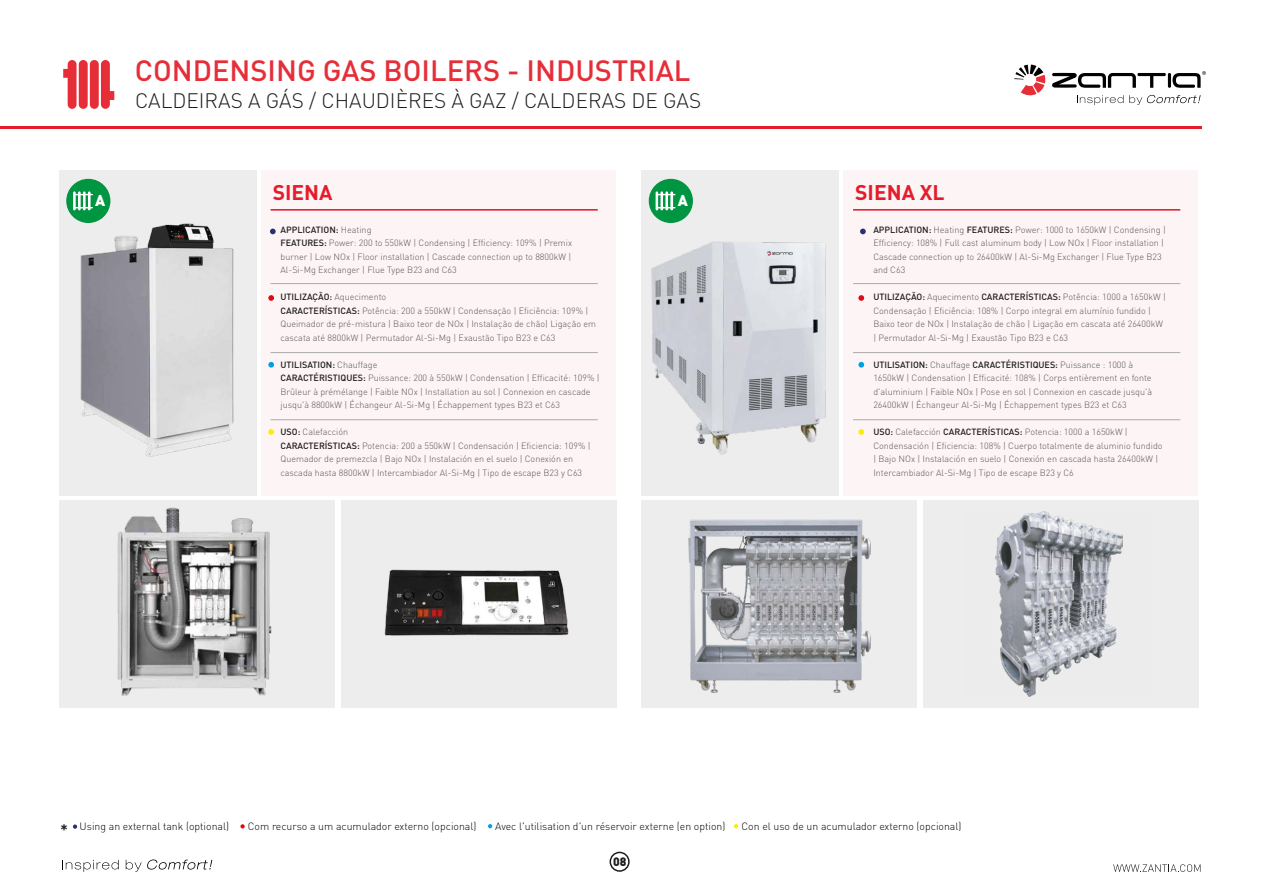
<style>
.page{position:relative;width:1263px;height:893px;background:#fff}
.page>*{position:absolute;margin:0;border:0;box-sizing:border-box;transform-origin:0 0}
.t1{font:500 28.95px "DIN";color:#e62e39}
.t2{font:700 21px "DIN";color:#e51c2b}
.t3{font:300 20.7px "DIN";color:#1d1d1b}
.t4{font:500 16.5px "DIN";color:#1d1d1b}
.t5{font:900 15.6px "DIN";color:#fff}
.t6{font:900 12px "DIN";color:#1d1d1b}
.t7{font:300 10.5px "DIN";color:#000}
.t8{font:300 9px/13.5px "DIN";color:#575756}
.s1{font-weight:500;color:#1d1d1b}
</style>
<div class="page">
<div style="left:59px;top:500px;width:275px;height:208px;background:#ededed"></div>
<div style="left:341px;top:500px;width:275px;height:208px;background:#ededed"></div>
<div style="left:641px;top:500px;width:276px;height:208px;background:#ededed"></div>
<div style="left:923px;top:500px;width:276px;height:208px;background:#ededed"></div>
<div style="left:59px;top:170px;width:198px;height:326px;background:#ededed"></div>
<div style="left:261px;top:170px;width:355px;height:326px;background:#fdf4f5"></div>
<div style="left:641px;top:170px;width:198px;height:326px;background:#ededed"></div>
<div style="left:844px;top:170px;width:354px;height:326px;background:#fdf4f5"></div>
<svg style="left:73px;top:824px;width:4px;height:5px"></svg>
<svg style="left:240px;top:824px;width:5px;height:4px"></svg>
<svg style="left:488px;top:824px;width:4px;height:4px"></svg>
<svg style="left:734px;top:824px;width:4px;height:4px"></svg>
<hr style="left:0;top:126px;width:1201px;height:3px;background:#e51c2b">
<svg style="left:62px;top:860px;width:57px;height:12px"></svg>
<svg style="left:126px;top:859px;width:86px;height:13px"></svg>
<svg style="left:1113px;top:864px;width:87px;height:8px"></svg>
<div style="left:609px;top:852px;width:21px;height:20px;border:2px solid #1d1d1b;border-radius:50%"></div>
<svg style="left:1172px;top:71px;width:34px;height:17px"></svg>
<hr style="left:1168px;top:73px;width:3px;height:15px;background:#000;border-radius:2px">
<hr style="left:1137px;top:73px;width:29px;height:3px;background:#000;border-radius:2px">
<svg style="left:1014px;top:65px;width:31px;height:31px"></svg>
<svg style="left:1052px;top:73px;width:84px;height:15px"></svg>
<svg style="left:1077px;top:95px;width:46px;height:10px"></svg>
<svg style="left:1129px;top:95px;width:71px;height:10px"></svg>
<div style="left:79px;top:60px;width:9px;height:49px;background:#e62e39;border-radius:4px"></div>
<div style="left:90px;top:60px;width:9px;height:49px;background:#e62e39;border-radius:4px"></div>
<div style="left:68px;top:60px;width:9px;height:49px;background:#e62e39;border-radius:4px"></div>
<div style="left:101px;top:60px;width:9px;height:49px;background:#e62e39;border-radius:4px"></div>
<img style="left:117px;top:507px;width:155px;height:189px">
<img style="left:384px;top:569px;width:185px;height:67px">
<img style="left:688px;top:519px;width:183px;height:174px">
<img style="left:995px;top:511px;width:128px;height:186px">
<img style="left:77px;top:220px;width:201px;height:237px">
<hr style="left:271px;top:209px;width:327px;height:2px;background:#e51c2b">
<hr style="left:271px;top:283px;width:327px;height:1px;background:#aaa">
<hr style="left:271px;top:352px;width:327px;height:1px;background:#aaa">
<hr style="left:271px;top:419px;width:327px;height:1px;background:#aaa">
<div style="left:66px;top:179px;width:44px;height:44px;background:#009641;border-radius:50%"></div>
<svg style="left:73px;top:191px;width:20px;height:20px"></svg>
<img style="left:651px;top:238px;width:203px;height:218px">
<svg style="left:860px;top:229px;width:6px;height:5px"></svg>
<svg style="left:858px;top:295px;width:6px;height:6px"></svg>
<svg style="left:858px;top:362px;width:6px;height:6px"></svg>
<svg style="left:858px;top:429px;width:6px;height:6px"></svg>
<hr style="left:853px;top:209px;width:327px;height:2px;background:#e51c2b">
<hr style="left:853px;top:283px;width:327px;height:1px;background:#aaa">
<hr style="left:853px;top:352px;width:327px;height:1px;background:#aaa">
<hr style="left:853px;top:419px;width:327px;height:1px;background:#aaa">
<div style="left:649px;top:179px;width:44px;height:44px;background:#009641;border-radius:50%"></div>
<svg style="left:655px;top:191px;width:21px;height:20px"></svg>
<svg style="left:270px;top:229px;width:6px;height:5px"></svg>
<svg style="left:268px;top:295px;width:6px;height:6px"></svg>
<svg style="left:268px;top:362px;width:6px;height:6px"></svg>
<svg style="left:268px;top:429px;width:6px;height:6px"></svg>
<h3 class="t5" style="left:95px;top:190px;width:12px">A</h3>
<h1 class="t1" style="left:135px;top:52px;width:557px">CONDENSING GAS BOILERS - INDUSTRIAL</h1>
<h3 class="t3" style="left:135px;top:87px;width:568px">CALDEIRAS A GÁS / CHAUDIÈRES À GAZ / CALDERAS DE GAS</h3>
<h2 class="t2" style="left:273px;top:179px;width:61px">SIENA</h2>
<h2 class="t2" style="left:855px;top:179px;width:91px">SIENA XL</h2>
<p class="t8" style="left:873px;top:223px;width:294px"><span class="s1">APPLICATION:</span> Heating <span class="s1">FEATURES:</span> Power: 1000 to 1650kW | Condensing | Efficiency: 108% | Full cast aluminum body | Low NOx | Floor installation | Cascade connection up to 26400kW | Al-Si-Mg Exchanger | Flue Type B23 and C63</p>
<p class="t8" style="left:873px;top:290px;width:294px"><span class="s1">UTILIZAÇÃO:</span> Aquecimento <span class="s1">CARACTERÍSTICAS:</span> Potência: 1000 a 1650kW | Condensação | Eficiência: 108% | Corpo integral em alumínio fundido | Baixo teor de NOx | Instalação de chão | Ligação em cascata até 26400kW | Permutador Al-Si-Mg | Exaustão Tipo B23 e C63</p>
<p class="t8" style="left:873px;top:358px;width:280px"><span class="s1">UTILISATION:</span> Chauffage <span class="s1">CARACTÉRISTIQUES:</span> Puissance : 1000 à 1650kW | Condensation | Efficacité: 108% | Corps entièrement en fonte d'aluminium | Faible NOx | Pose en sol | Connexion en cascade jusqu'à 26400kW | Échangeur Al-Si-Mg | Échappement types B23 et C63</p>
<p class="t8" style="left:873px;top:425px;width:291px"><span class="s1">USO:</span> Calefacción <span class="s1">CARACTERÍSTICAS:</span> Potencia: 1000 a 1650kW | Condensación | Eficiencia: 108% | Cuerpo totalmente de aluminio fundido | Bajo NOx | Instalación en suelo | Conexión en cascada hasta 26400kW | Intercambiador Al-Si-Mg | Tipo de escape B23 y C6</p>
<h3 class="t5" style="left:678px;top:190px;width:12px">A</h3>
<p class="t8" style="left:280px;top:223px;width:293px"><span class="s1">APPLICATION:</span> Heating<br><span class="s1">FEATURES:</span> Power: 200 to 550kW | Condensing | Efficiency: 109% | Premix burner | Low NOx | Floor installation | Cascade connection up to 8800kW | Al-Si-Mg Exchanger | Flue Type B23 and C63</p>
<p class="t8" style="left:280px;top:290px;width:317px"><span class="s1">UTILIZAÇÃO:</span> Aquecimento<br><span class="s1">CARACTERÍSTICAS:</span> Potência: 200 a 550kW | Condensação | Eficiência: 109% | Queimador de pré-mistura | Baixo teor de NOx | Instalação de chão| Ligação em cascata até 8800kW | Permutador Al-Si-Mg | Exaustão Tipo B23 e C63</p>
<p class="t8" style="left:280px;top:358px;width:321px"><span class="s1">UTILISATION:</span> Chauffage<br><span class="s1">CARACTÉRISTIQUES:</span> Puissance: 200 à 550kW | Condensation | Efficacité: 109% | Brûleur à prémélange | Faible NOx | Installation au sol | Connexion en cascade jusqu'à 8800kW | Échangeur Al-Si-Mg | Échappement types B23 et C63</p>
<p class="t8" style="left:280px;top:425px;width:312px"><span class="s1">USO:</span> Calefacción<br><span class="s1">CARACTERÍSTICAS:</span> Potencia: 200 a 550kW | Condensación | Eficiencia: 109% | Quemador de premezcla | Bajo NOx | Instalación en el suelo | Conexión en cascada hasta 8800kW | Intercambiador Al-Si-Mg | Tipo de escape B23 y C63</p>
<h3 class="t4" style="left:60px;top:819px;width:10px">*</h3>
<p class="t7" style="left:80px;top:820px;width:151px">Using an external tank (optional)</p>
<p class="t7" style="left:248px;top:820px;width:230px">Com recurso a um acumulador externo (opcional)</p>
<p class="t7" style="left:495px;top:820px;width:232px">Avec l'utilisation d'un réservoir externe (en option)</p>
<p class="t7" style="left:741px;top:820px;width:221px">Con el uso de un acumulador externo (opcional)</p>
<h3 class="t6" style="left:613px;top:854px;width:15px">08</h3>
</div>
